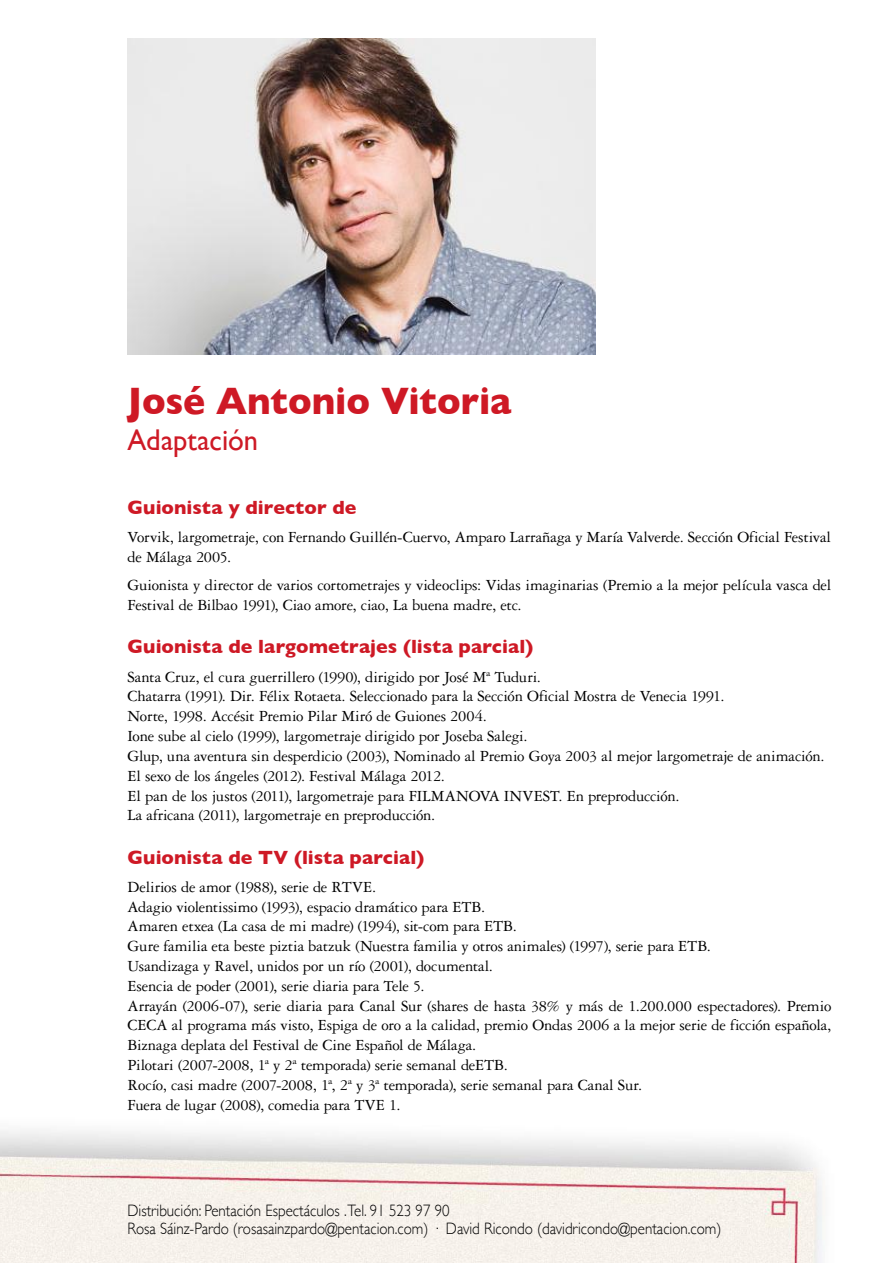
<style>
.page{position:relative;width:893px;height:1263px;background:#fff}
.page>*{position:absolute;margin:0;border:0;box-sizing:border-box;transform-origin:0 0}
.t1{font:700 39px "Gill Sans";color:#ce1925;scale:.95 1}
.t2{font:30px "Gill Sans";color:#ce1925;scale:.95 1}
.t3{font:700 19.5px "Gill Sans";letter-spacing:.005em;color:#ce1925}
.t4{font:16.5px/19.8px "Garamond Three";letter-spacing:-.01em;color:#000}
.t5{font:300 16.5px/18px "Gill Sans";color:#000;scale:.91 1}
</style>
<div class="page">
<img style="left:0;top:1130px;width:824px;height:133px">
<img style="left:128px;top:38px;width:467px;height:316px">
<h1 class="t1" style="left:128px;top:370px;width:406px">José Antonio Vitoria</h1>
<h2 class="t2" style="left:128px;top:422px;width:139px">Adaptación</h2>
<p class="t3" style="left:128px;top:492px;width:231px">Guionista y director de</p>
<p class="t4" style="left:128px;top:527px;width:705px">Vorvik, largometraje, con Fernando Guillén-Cuervo, Amparo Larrañaga y María Valverde. Sección Oficial Festival de Málaga 2005.</p>
<p class="t4" style="left:128px;top:575px;width:705px">Guionista y director de varios cortometrajes y videoclips: Vidas imaginarias (Premio a la mejor película vasca del<br>Festival de Bilbao 1991), Ciao amore, ciao, La buena madre, etc.</p>
<p class="t3" style="left:128px;top:631px;width:407px">Guionista de largometrajes (lista parcial)</p>
<p class="t4" style="left:128px;top:667px;width:698px">Santa Cruz, el cura guerrillero (1990), dirigido por José Mª Tuduri.<br>Chatarra (1991). Dir. Félix Rotaeta. Seleccionado para la Sección Oficial Mostra de Venecia 1991.<br>Norte, 1998. Accésit Premio Pilar Miró de Guiones 2004.<br>Ione sube al cielo (1999), largometraje dirigido por Joseba Salegi.<br>Glup, una aventura sin desperdicio (2003), Nominado al Premio Goya 2003 al mejor largometraje de animación.<br>El sexo de los ángeles (2012). Festival Málaga 2012.<br>El pan de los justos (2011), largometraje para FILMANOVA INVEST. En preproducción.<br>La africana (2011), largometraje en preproducción.</p>
<p class="t3" style="left:128px;top:841px;width:298px">Guionista de TV (lista parcial)</p>
<p class="t4" style="left:128px;top:877px;width:705px">Delirios de amor (1988), serie de RTVE.<br>Adagio violentissimo (1993), espacio dramático para ETB.<br>Amaren etxea (La casa de mi madre) (1994), sit-com para ETB.<br>Gure familia eta beste piztia batzuk (Nuestra familia y otros animales) (1997), serie para ETB.<br>Usandizaga y Ravel, unidos por un río (2001), documental.<br>Esencia de poder (2001), serie diaria para Tele 5.<br>Arrayán (2006-07), serie diaria para Canal Sur (shares de hasta 38% y más de 1.200.000 espectadores). Premio CECA al programa más visto, Espiga de oro a la calidad, premio Ondas 2006 a la mejor serie de ficción española, Biznaga deplata del Festival de Cine Español de Málaga.<br>Pilotari (2007-2008, 1ª y 2ª temporada) serie semanal deETB.<br>Rocío, casi madre (2007-2008, 1ª, 2ª y 3ª temporada), serie semanal para Canal Sur.<br>Fuera de lugar (2008), comedia para TVE 1.</p>
<p class="t5" style="left:128px;top:1201px;width:654px">Distribución: Pentación Espectáculos .Tel. 91 523 97 90<br>Rosa Sáinz-Pardo (rosasainzpardo@pentacion.com) · David Ricondo (davidricondo@pentacion.com)</p>
</div>
